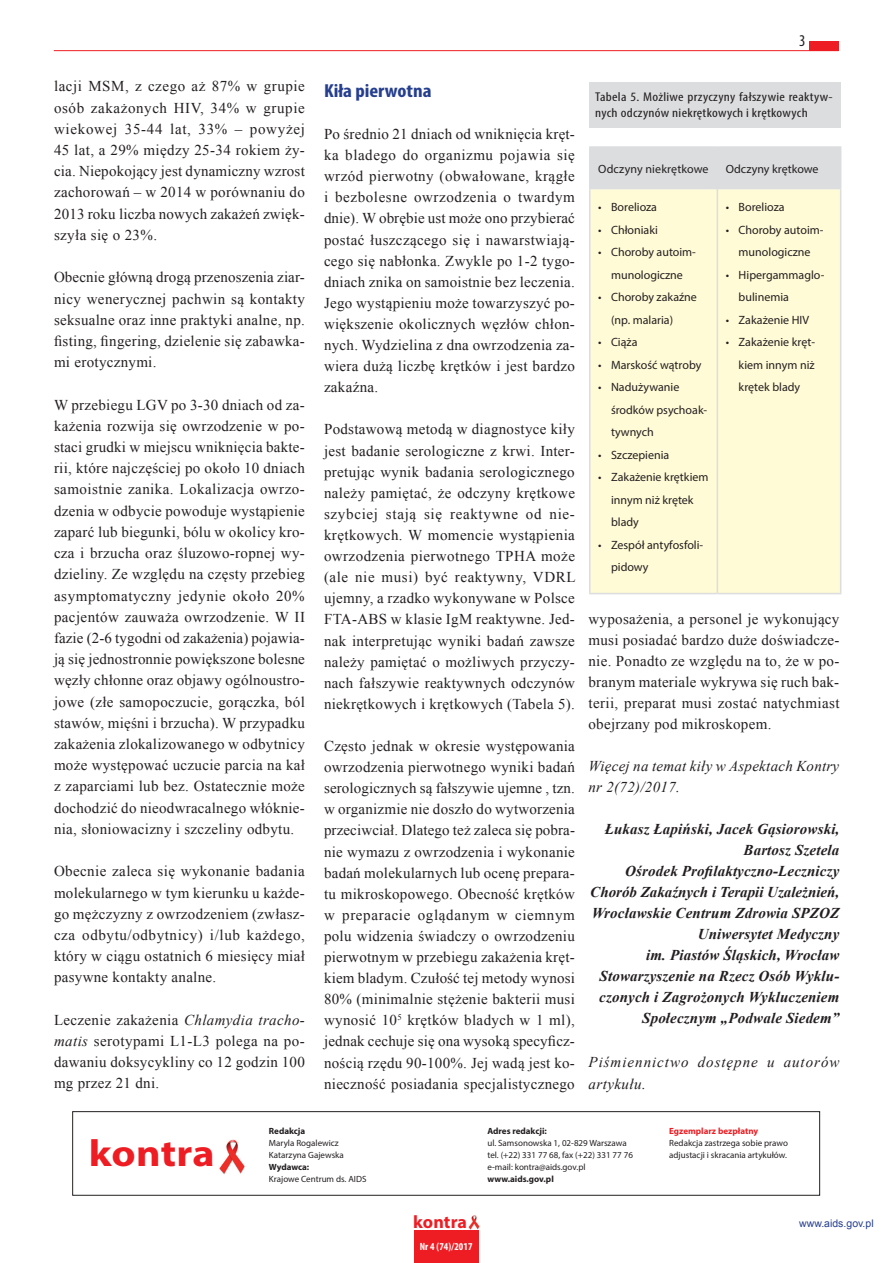
<style>
.page{position:relative;width:893px;height:1263px;background:#fff}
.page>*{position:absolute;margin:0;border:0;box-sizing:border-box;transform-origin:0 0}
.t1{font:700 37.8px "Myriad Pro";letter-spacing:.005em;color:#ee1d23;scale:1.11 1}
.t2{font:700 condensed 18.9px "Myriad Pro";color:#253f8e;scale:1.11 1}
.t3{font:700 18px "Myriad Pro";letter-spacing:.005em;color:#ee1d23}
.t4{font:condensed 16.5px "Myriad Pro";color:#231f20}
.t5{font:15px/21.1px "Times New Roman";letter-spacing:.02em;color:#231f20;text-align:justify}
.t6{font:italic 700 15px/21px "Times New Roman";letter-spacing:.01em;color:#231f20;text-align:right}
.t7{font:italic 15px/21px "Times New Roman";letter-spacing:.03em;color:#231f20}
.t8{font:italic 15px/21.8px "Times New Roman";letter-spacing:.065em;color:#231f20}
.t9{font:condensed 12.75px/16.5px "Myriad Pro";letter-spacing:.02em;color:#231f20;scale:1.18 1}
.t10{font:12px/22.5px "Myriad Pro";color:#231f20}
.t11{font:10.5px "Arial";color:#253f8e}
.t12{font:700 condensed 10.5px "Myriad Pro";letter-spacing:.01em;color:#fff}
.t13{font:9px/12px "Myriad Pro";color:#231f20}
.t14{font:700 9px "Myriad Pro";color:#231f20}
.t15{font:700 9px "Myriad Pro";color:#ee1d23}
.s1{font-style:italic}
</style>
<div class="page">
<div style="left:414px;top:1230px;width:65px;height:33px;background:#ee1d23"></div>
<img style="left:468px;top:1215px;width:11px;height:14px">
<hr style="left:54px;top:50px;width:785px;height:1px;background:#ee1d23">
<div style="left:809px;top:41px;width:30px;height:10px;background:#ee1d23"></div>
<div style="left:591px;top:148px;width:249px;height:42px;background:#dcdddf"></div>
<div style="left:591px;top:190px;width:249px;height:403px;background:#fffbd6"></div>
<hr style="left:717px;top:148px;width:1px;height:42px;background:#dcdddf">
<hr style="left:717px;top:190px;width:1px;height:403px;background:#dcdddf">
<hr style="left:589px;top:146px;width:128px;height:2px;background:#dcdddf">
<hr style="left:589px;top:148px;width:2px;height:42px;background:#dcdddf">
<hr style="left:717px;top:146px;width:124px;height:2px;background:#dcdddf">
<hr style="left:840px;top:148px;width:1px;height:42px;background:#dcdddf">
<hr style="left:589px;top:190px;width:2px;height:403px;background:#dcdddf">
<hr style="left:840px;top:190px;width:1px;height:403px;background:#dcdddf">
<hr style="left:589px;top:593px;width:128px;height:1px;background:#dcdddf">
<hr style="left:717px;top:593px;width:124px;height:1px;background:#dcdddf">
<div style="left:590px;top:82px;width:251px;height:46px;background:#dcdddf"></div>
<div style="left:72px;top:1111px;width:748px;height:84px;border:1px solid #231f20"></div>
<img style="left:219px;top:1139px;width:26px;height:35px">
<p class="t5" style="left:54px;top:76px;width:252px">lacji MSM, z czego aż 87% w grupie osób zakażonych HIV, 34% w grupie wiekowej 35-44 lat, 33% – powyżej 45 lat, a 29% między 25-34 rokiem ży&shy;cia. Niepokojący jest dynamiczny wzrost zachorowań – w 2014 w porównaniu do 2013 roku liczba nowych zakażeń zwięk&shy;szyła się o 23%.</p>
<p class="t5" style="left:54px;top:266px;width:252px">Obecnie główną drogą przenoszenia ziar&shy;nicy wenerycznej pachwin są kontakty seksualne oraz inne praktyki analne, np. fisting, fingering, dzielenie się zabawka&shy;mi erotycznymi.</p>
<p class="t5" style="left:54px;top:394px;width:252px">W przebiegu LGV po 3-30 dniach od za&shy;każenia rozwija się owrzodzenie w po&shy;staci grudki w miejscu wniknięcia bakte&shy;rii, które najczęściej po około 10 dniach samoistnie zanika. Lokalizacja owrzo&shy;dzenia w odbycie powoduje wystąpienie zaparć lub biegunki, bólu w okolicy kro&shy;cza i brzucha oraz śluzowo-ropnej wy&shy;dzieliny. Ze względu na częsty przebieg asymptomatyczny jedynie około 20% pacjentów zauważa owrzodzenie. W II fazie (2-6 tygodni od zakażenia) pojawia&shy;ją się jednostronnie powiększone bolesne węzły chłonne oraz objawy ogólnoustro&shy;jowe (złe samopoczucie, gorączka, ból stawów, mięśni i brzucha). W przypadku zakażenia zlokalizowanego w odbytnicy może występować uczucie parcia na kał z zaparciami lub bez. Ostatecznie może dochodzić do nieodwracalnego włóknie&shy;nia, słoniowacizny i szczeliny odbytu.</p>
<p class="t5" style="left:54px;top:860px;width:252px">Obecnie zaleca się wykonanie badania molekularnego w tym kierunku u każde&shy;go mężczyzny z owrzodzeniem (zwłasz&shy;cza odbytu/odbytnicy) i/lub każdego, który w ciągu ostatnich 6 miesięcy miał pasywne kontakty analne.</p>
<p class="t5" style="left:54px;top:1009px;width:252px">Leczenie zakażenia <span class="s1">Chlamydia tracho&shy;matis</span> serotypami L1-L3 polega na po&shy;dawaniu doksycykliny co 12 godzin 100 mg przez 21 dni.</p>
<p class="t4" style="left:799px;top:30px;width:8px">3</p>
<p class="t2" style="left:324px;top:79px;width:98px">Kiła pierwotna</p>
<p class="t5" style="left:324px;top:123px;width:252px">Po średnio 21 dniach od wniknięcia kręt&shy;ka bladego do organizmu pojawia się wrzód pierwotny (obwałowane, krągłe i bezbolesne owrzodzenia o twardym dnie). W obrębie ust może ono przybierać postać łuszczącego się i nawarstwiają&shy;cego się nabłonka. Zwykle po 1-2 tygo&shy;dniach znika on samoistnie bez leczenia.<br>Jego wystąpieniu może towarzyszyć po&shy;większenie okolicznych węzłów chłon&shy;nych. Wydzielina z dna owrzodzenia za&shy;wiera dużą liczbę krętków i jest bardzo zakaźna.</p>
<p class="t5" style="left:324px;top:419px;width:253px">Podstawową metodą w diagnostyce kiły jest badanie serologiczne z krwi. Inter&shy;pretując wynik badania serologicznego należy pamiętać, że odczyny krętkowe szybciej stają się reaktywne od nie&shy;krętkowych. W momencie wystąpienia owrzodzenia pierwotnego TPHA może (ale nie musi) być reaktywny, VDRL ujemny, a rzadko wykonywane w Polsce FTA-ABS w klasie IgM reaktywne. Jed&shy;nak interpretując wyniki badań zawsze należy pamiętać o możliwych przyczy&shy;nach fałszywie reaktywnych odczynów niekrętkowych i krętkowych (Tabela 5).</p>
<p class="t5" style="left:324px;top:735px;width:253px">Często jednak w okresie występowania owrzodzenia pierwotnego wyniki badań serologicznych są fałszywie ujemne , tzn. w organizmie nie doszło do wytworzenia przeciwciał. Dlatego też zaleca się pobra&shy;nie wymazu z owrzodzenia i wykonanie badań molekularnych lub ocenę prepara&shy;tu mikroskopowego. Obecność krętków w preparacie oglądanym w ciemnym polu widzenia świadczy o owrzodzeniu pierwotnym w przebiegu zakażenia kręt&shy;kiem bladym. Czułość tej metody wynosi 80% (minimalnie stężenie bakterii musi wynosić 10<sup>5</sup> krętków bladych w 1 ml), jednak cechuje się ona wysoką specyficz&shy;nością rzędu 90-100%. Jej wadą jest ko&shy;nieczność posiadania specjalistycznego</p>
<p class="t9" style="left:595px;top:88px;width:203px">Tabela 5. Możliwe przyczyny fałszywie reaktyw&shy;nych odczynów niekrętkowych i krętkowych</p>
<p class="t10" style="left:598px;top:157px;width:112px">Odczyny niekrętkowe</p>
<p class="t10" style="left:726px;top:157px;width:94px">Odczyny krętkowe</p>
<p class="t10" style="left:598px;top:196px;width:60px">• Borelioza</p>
<p class="t10" style="left:598px;top:218px;width:61px">• Chłoniaki</p>
<p class="t10" style="left:598px;top:241px;width:99px;text-align:center">• Choroby autoim&shy;munologiczne</p>
<p class="t10" style="left:611px;top:286px;width:87px;text-indent:-13px">• Choroby zakaźne (np. malaria)</p>
<p class="t10" style="left:598px;top:331px;width:41px">• Ciąża</p>
<p class="t10" style="left:598px;top:353px;width:105px">• Marskość wątroby</p>
<p class="t10" style="left:611px;top:376px;width:98px;text-indent:-13px">• Nadużywanie środków psychoak&shy;tywnych</p>
<p class="t10" style="left:598px;top:443px;width:73px">• Szczepienia</p>
<p class="t10" style="left:611px;top:466px;width:99px;text-indent:-13px">• Zakażenie krętkiem innym niż krętek blady</p>
<p class="t10" style="left:611px;top:533px;width:94px;text-indent:-13px">• Zespół antyfosfoli&shy;pidowy</p>
<p class="t10" style="left:726px;top:196px;width:60px">• Borelioza</p>
<p class="t10" style="left:726px;top:218px;width:99px;text-align:center">• Choroby autoim&shy;munologiczne</p>
<p class="t10" style="left:739px;top:263px;width:87px;text-indent:-13px">• Hipergammaglo&shy;bulinemia</p>
<p class="t10" style="left:726px;top:308px;width:85px">• Zakażenie HIV</p>
<p class="t10" style="left:739px;top:331px;width:78px;text-align:justify;text-indent:-13px">• Zakażenie kręt&shy;kiem innym niż krętek blady</p>
<p class="t5" style="left:588px;top:608px;width:252px">wyposażenia, a personel je wykonujący musi posiadać bardzo duże doświadcze&shy;nie. Ponadto ze względu na to, że w po&shy;branym materiale wykrywa się ruch bak&shy;terii, preparat musi zostać natychmiast obejrzany pod mikroskopem.</p>
<p class="t7" style="left:588px;top:755px;width:252px">Więcej na temat kiły w Aspektach Kontry nr 2(72)/2017.</p>
<p class="t6" style="left:590px;top:818px;width:251px">Łukasz Łapiński, Jacek Gąsiorowski,<br>Bartosz Szetela<br>Ośrodek Profilaktyczno-Leczniczy<br>Chorób Zakaźnych i Terapii Uzależnień,<br>Wrocławskie Centrum Zdrowia SPZOZ<br>Uniwersytet Medyczny<br>im. Piastów Śląskich, Wrocław<br>Stowarzyszenie na Rzecz Osób Wyklu&shy;czonych i Zagrożonych Wykluczeniem<br>Społecznym „Podwale Siedem”</p>
<p class="t8" style="left:588px;top:1051px;width:252px">Piśmiennictwo dostępne u autorów artykułu.</p>
<h1 class="t1" style="left:89px;top:1128px;width:115px">kontra</h1>
<p class="t14" style="left:269px;top:1125px;width:38px">Redakcja</p>
<p class="t13" style="left:269px;top:1137px;width:76px">Maryla Rogalewicz<br>Katarzyna Gajewska</p>
<p class="t14" style="left:269px;top:1161px;width:42px">Wydawca:</p>
<p class="t13" style="left:269px;top:1173px;width:99px">Krajowe Centrum ds. AIDS</p>
<p class="t3" style="left:413px;top:1210px;width:55px">kontra</p>
<p class="t12" style="left:420px;top:1240px;width:54px">Nr 4 (74)/2017</p>
<p class="t14" style="left:487px;top:1125px;width:61px">Adres redakcji:</p>
<p class="t13" style="left:487px;top:1136px;width:147px">ul. Samsonowska 1, 02-829 Warszawa tel. (+22) 331 77 68, fax (+22) 331 77 76 e-mail: kontra@aids.gov.pl</p>
<p class="t14" style="left:487px;top:1173px;width:68px">www.aids.gov.pl</p>
<p class="t15" style="left:669px;top:1125px;width:90px">Egzemplarz bezpłatny</p>
<p class="t13" style="left:669px;top:1137px;width:120px">Redakcja zastrzega sobie prawo adjustacji i skracania artykułów.</p>
<p class="t11" style="left:799px;top:1216px;width:76px">www.aids.gov.pl</p>
</div>
